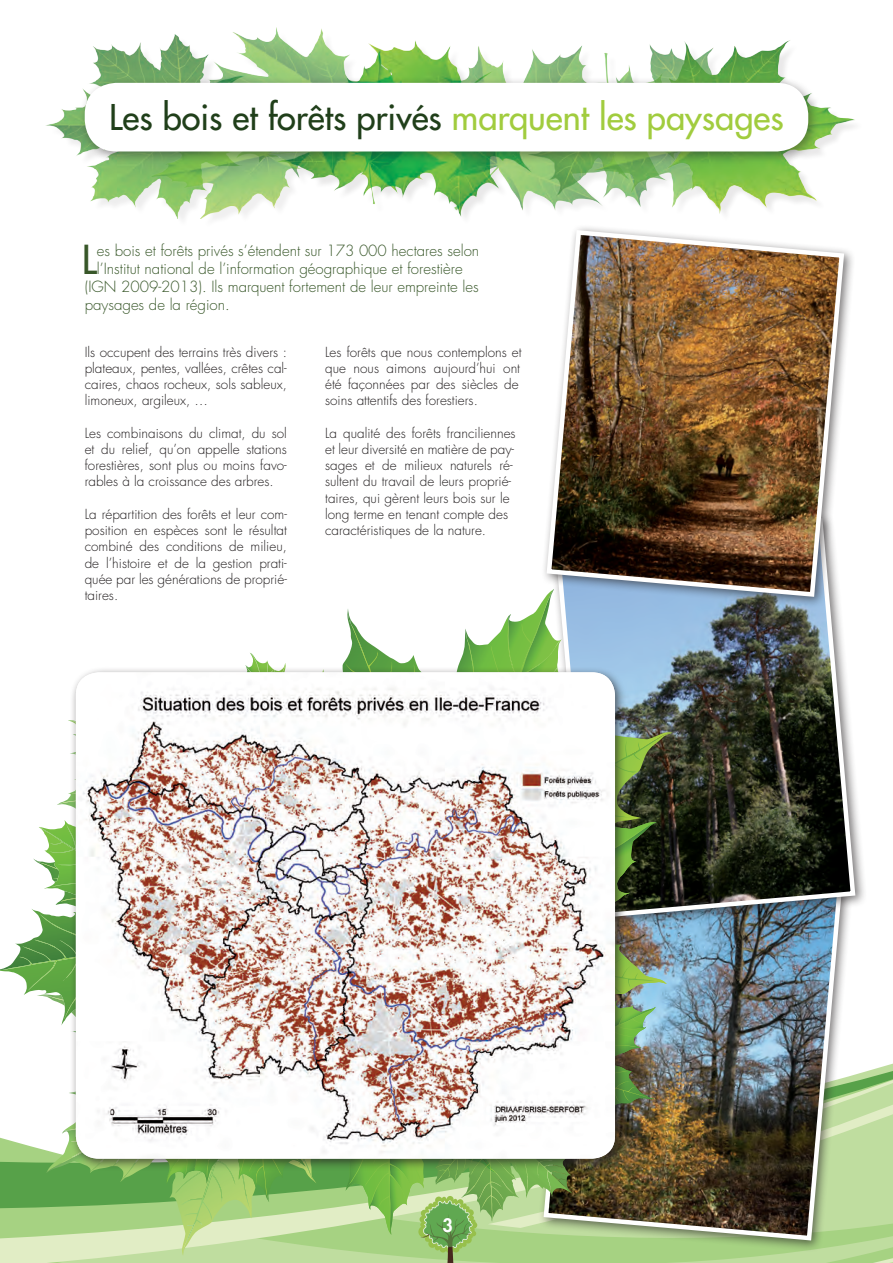
<style>
.page{position:relative;width:893px;height:1263px;background:#fff}
.page>*{position:absolute;margin:0;border:0;box-sizing:border-box;transform-origin:0 0}
.t1{font:38.85px "Futura";color:#385729}
.t2{font:34.5px "Futura";color:#203f1a}
.t3{font:800 18px "Futura";color:#fff}
.t4{font:300 15px "Futura";color:#385729}
.t5{font:300 13.5px/16.2px "Futura";color:#231f20;text-align:justify}
.s1{color:#a1cc3e}
</style>
<div class="page">
<img style="left:46px;top:28px;width:809px;height:190px">
<div style="left:79px;top:77px;width:741px;height:87px;background:#231f20;opacity:.4"></div>
<div style="left:85px;top:83px;width:722px;height:68px;background:#fff;border-radius:31px"></div>
<div style="left:541px;top:224px;width:314px;height:384px;background:#231f20;opacity:.6"></div>
<img style="left:544px;top:227px;width:302px;height:362px">
<img style="left:0;top:589px;width:893px;height:674px">
<h2 class="t2" style="left:109px;top:95px;width:675px">Les bois et forêts privés <span class="s1">marquent les paysages</span></h2>
<h1 class="t1" style="left:82px;top:234px;width:16px">L</h1>
<p class="t4" style="left:97px;top:240px;width:383px">es bois et forêts privés s’étendent sur 173 000 hectares selon</p>
<p class="t4" style="left:97px;top:258px;width:367px">l’Institut national de l’information géographique et forestière</p>
<p class="t4" style="left:85px;top:276px;width:395px">(IGN 2009-2013). Ils marquent fortement de leur empreinte les</p>
<p class="t4" style="left:85px;top:294px;width:146px">paysages de la région.</p>
<p class="t5" style="left:85px;top:344px;width:204px">Ils occupent des terrains très divers : plateaux, pentes, vallées, crêtes cal&shy;caires, chaos rocheux, sols sableux, limoneux, argileux, …</p>
<p class="t5" style="left:85px;top:425px;width:203px">Les combinaisons du climat, du sol et du relief, qu’on appelle stations forestières, sont plus ou moins favo&shy;rables à la croissance des arbres.</p>
<p class="t5" style="left:85px;top:506px;width:204px">La répartition des forêts et leur com&shy;position en espèces sont le résultat combiné des conditions de milieu, de l’histoire et de la gestion prati&shy;quée par les générations de proprié&shy;taires.</p>
<p class="t5" style="left:325px;top:344px;width:198px;text-align:left">Les forêts que nous contemplons et que nous aimons aujourd’hui ont été façonnées par des siècles de soins attentifs des forestiers.</p>
<p class="t5" style="left:325px;top:425px;width:192px;text-align:left">La qualité des forêts franciliennes et leur diversité en matière de pay&shy;sages et de milieux naturels ré&shy;sultent du travail de leurs proprié&shy;taires, qui gèrent leurs bois sur le long terme en tenant compte des caractéristiques de la nature.</p>
<h3 class="t3" style="left:442px;top:1212px;width:12px">3</h3>
</div>
